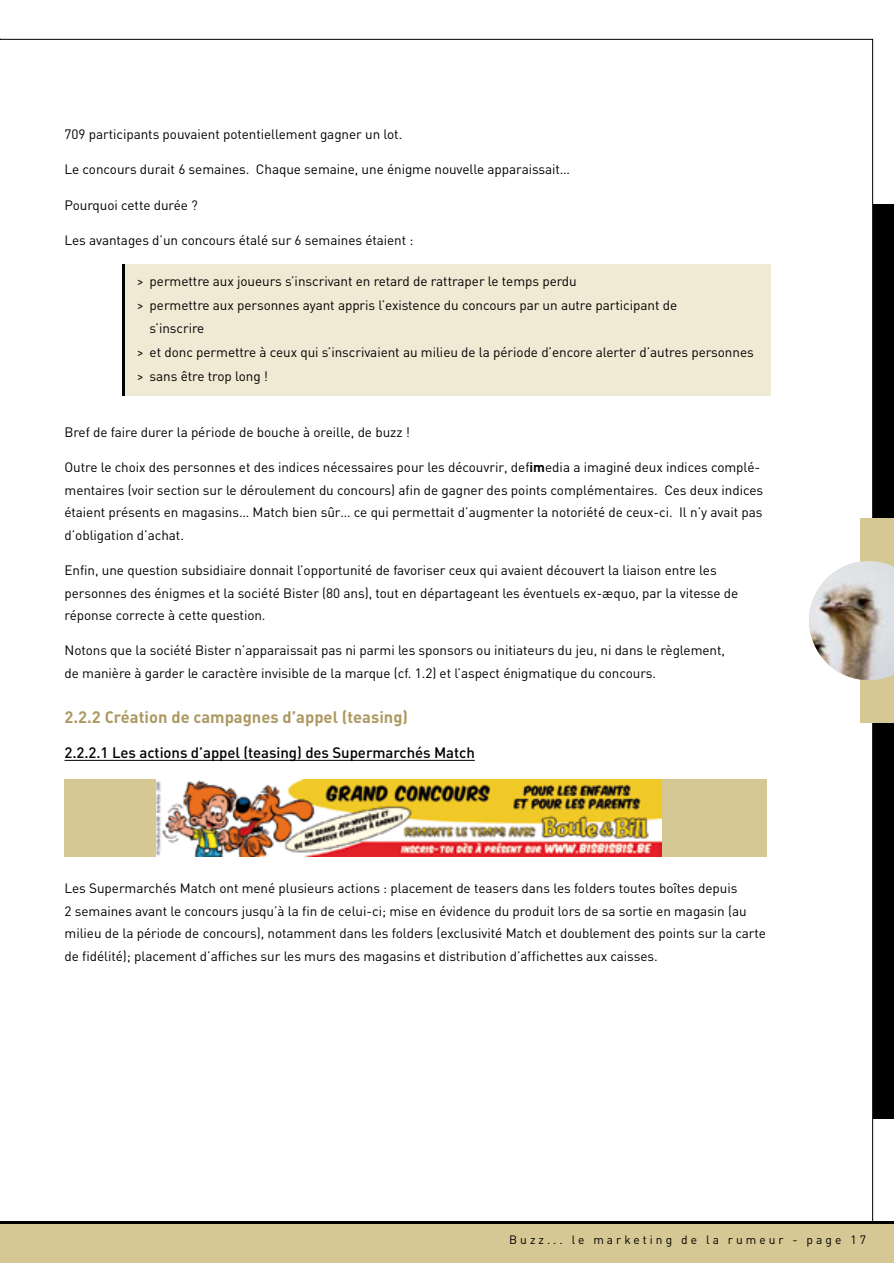
<style>
.page{position:relative;width:894px;height:1263px;background:#fff}
.page>*{position:absolute;margin:0;border:0;box-sizing:border-box;transform-origin:0 0}
.t1{font:700 16.5px "DIN";color:#ad9962}
.t2{font:500 15px "DIN";letter-spacing:-.005em;color:#000}
.t3{font:13.5px/22.5px "DIN";letter-spacing:-.005em;color:#000}
.t4{font:12px "DIN";letter-spacing:.25em;color:#000}
.s1{font-weight:700}
</style>
<div class="page">
<div style="left:872px;top:205px;width:21px;height:914px;background:#000"></div>
<div style="left:1px;top:1221px;width:892px;height:42px;background:#d6c894"></div>
<hr style="left:1px;top:1221px;width:892px;height:2px;background:#000">
<div style="left:860px;top:519px;width:33px;height:204px;background:#d6c894"></div>
<img style="left:809px;top:561px;width:84px;height:119px">
<div style="left:122px;top:264px;width:649px;height:132px;background:#f0e9d3"></div>
<hr style="left:122px;top:264px;width:2px;height:132px;background:#000">
<hr style="left:64px;top:760px;width:410px;height:1px;background:#000">
<div style="left:64px;top:780px;width:702px;height:76px;background:#d6c894"></div>
<img style="left:156px;top:780px;width:505px;height:76px">
<svg style="left:0;top:39px;width:2px;height:1224px"></svg>
<p class="t3" style="left:64px;top:123px;width:339px">709 participants pouvaient potentiellement gagner un lot.</p>
<p class="t3" style="left:64px;top:158px;width:507px">Le concours durait 6 semaines. Chaque semaine, une énigme nouvelle apparaissait…</p>
<p class="t3" style="left:64px;top:193px;width:135px">Pourquoi cette durée ?</p>
<p class="t3" style="left:64px;top:229px;width:350px">Les avantages d’un concours étalé sur 6 semaines étaient :</p>
<p class="t3" style="left:137px;top:269px;width:541px;line-height:24px">&gt; permettre aux joueurs s’inscrivant en retard de rattraper le temps perdu<br>&gt; permettre aux personnes ayant appris l’existence du concours par un autre participant de</p>
<p class="t3" style="left:137px;top:315px;width:618px;line-height:24px;text-indent:13px">s’inscrire<br>&gt; et donc permettre à ceux qui s’inscrivaient au milieu de la période d’encore alerter d’autres personnes &gt; sans être trop long !</p>
<p class="t3" style="left:64px;top:421px;width:347px">Bref de faire durer la période de bouche à oreille, de buzz !</p>
<p class="t3" style="left:64px;top:456px;width:700px">Outre le choix des personnes et des indices nécessaires pour les découvrir, def<span class="s1">im</span>edia a imaginé deux indices complé&shy;mentaires (voir section sur le déroulement du concours) afin de gagner des points complémentaires. Ces deux indices étaient présents en magasins… Match bien sûr… ce qui permettait d’augmenter la notoriété de ceux-ci. Il n’y avait pas d’obligation d’achat.</p>
<p class="t3" style="left:64px;top:559px;width:675px">Enfin, une question subsidiaire donnait l’opportunité de favoriser ceux qui avaient découvert la liaison entre les personnes des énigmes et la société Bister (80 ans), tout en départageant les éventuels ex-æquo, par la vitesse de réponse correcte à cette question.</p>
<p class="t3" style="left:64px;top:639px;width:662px">Notons que la société Bister n’apparaissait pas ni parmi les sponsors ou initiateurs du jeu, ni dans le règlement, de manière à garder le caractère invisible de la marque (cf. 1.2) et l’aspect énigmatique du concours.</p>
<p class="t1" style="left:64px;top:706px;width:345px">2.2.2 Création de campagnes d’appel (teasing)</p>
<p class="t2" style="left:64px;top:743px;width:412px">2.2.2.1 Les actions d’appel (teasing) des Supermarchés Match</p>
<p class="t3" style="left:64px;top:877px;width:702px">Les Supermarchés Match ont mené plusieurs actions : placement de teasers dans les folders toutes boîtes depuis<br>2 semaines avant le concours jusqu’à la fin de celui-ci; mise en évidence du produit lors de sa sortie en magasin (au milieu de la période de concours), notamment dans les folders (exclusivité Match et doublement des points sur la carte de fidélité); placement d’affiches sur les murs des magasins et distribution d’affichettes aux caisses.</p>
<p class="t4" style="left:509px;top:1232px;width:358px">Buzz... le marketing de la rumeur - page 17</p>
</div>
